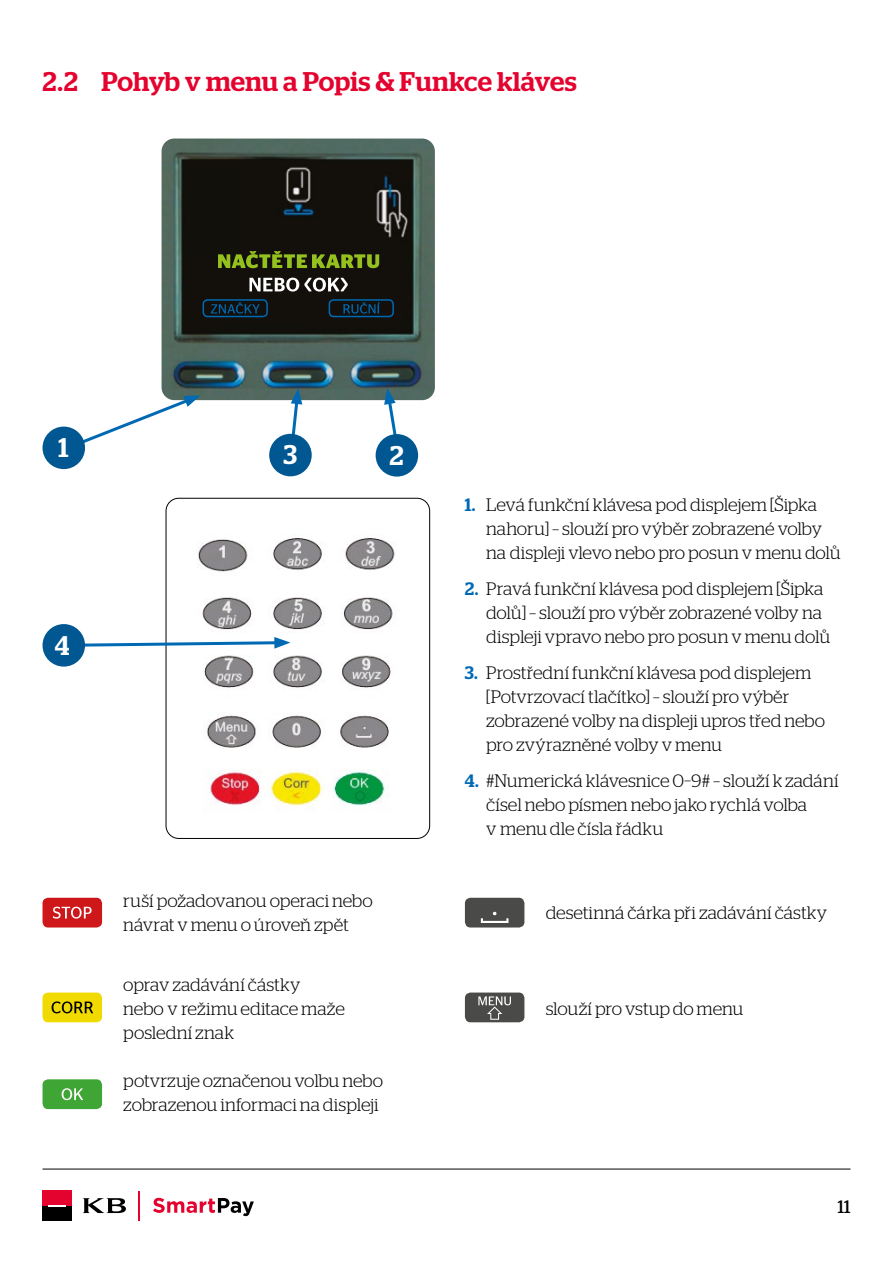
<style>
.page{position:relative;width:893px;height:1263px;background:#fff}
.page>*{position:absolute;margin:0;border:0;box-sizing:border-box;transform-origin:0 0}
.t1{font:500 27px "Stag";color:#e4032e}
.t2{font:500 27px "Stag";color:#fff}
.t3{font:300 18px/24px "Stag";letter-spacing:-.005em;color:#000}
.t4{font:18px "Stag";color:#000}
.s1{font-weight:500;color:#0069b4}
</style>
<div class="page">
<img style="left:162px;top:139px;width:273px;height:261px">
<div style="left:186px;top:168px;width:51px;height:90px;background:#12100b"></div>
<svg style="left:218px;top:251px;width:161px;height:17px;background:#526614"></svg>
<svg style="left:249px;top:278px;width:99px;height:14px"></svg>
<div style="left:203px;top:299px;width:65px;height:18px;border:2px solid #0069b4;border-radius:4px"></div>
<svg style="left:211px;top:302px;width:48px;height:12px"></svg>
<div style="left:329px;top:299px;width:65px;height:18px;border:2px solid #0069b4;border-radius:4px"></div>
<svg style="left:343px;top:302px;width:37px;height:12px"></svg>
<img style="left:198px;top:538px;width:197px;height:268px">
<div style="left:166px;top:498px;width:264px;height:341px;border:1px solid #000;border-radius:13px"></div>
<svg style="left:64px;top:395px;width:136px;height:48px"></svg>
<svg style="left:384px;top:388px;width:16px;height:50px"></svg>
<svg style="left:289px;top:388px;width:13px;height:49px"></svg>
<div style="left:43px;top:427px;width:42px;height:42px;background:#005792;border-radius:50%"></div>
<div style="left:376px;top:434px;width:42px;height:43px;background:#005792;border-radius:50%"></div>
<div style="left:269px;top:434px;width:43px;height:42px;background:#005792;border-radius:50%"></div>
<svg style="left:83px;top:637px;width:207px;height:12px"></svg>
<div style="left:43px;top:624px;width:42px;height:43px;background:#005792;border-radius:50%"></div>
<div style="left:43px;top:898px;width:59px;height:29px;background:#cd1719;border-radius:6px"></div>
<svg style="left:53px;top:907px;width:39px;height:11px"></svg>
<div style="left:43px;top:992px;width:59px;height:30px;background:#f0da00;border-radius:6px"></div>
<svg style="left:52px;top:1001px;width:41px;height:12px"></svg>
<div style="left:43px;top:1079px;width:59px;height:30px;background:#3fa535;border-radius:6px"></div>
<svg style="left:62px;top:1088px;width:21px;height:12px"></svg>
<div style="left:465px;top:898px;width:59px;height:29px;background:#4a4a49;border-radius:6px"></div>
<svg style="left:481px;top:912px;width:27px;height:11px"></svg>
<div style="left:465px;top:992px;width:59px;height:30px;background:#4a4a49;border-radius:6px"></div>
<svg style="left:478px;top:996px;width:33px;height:24px"></svg>
<svg style="left:83px;top:1198px;width:43px;height:15px"></svg>
<div style="left:43px;top:1191px;width:29px;height:15px;background:#e4032e"></div>
<div style="left:43px;top:1205px;width:29px;height:15px;background:#000"></div>
<svg style="left:49px;top:1205px;width:17px;height:2px"></svg>
<svg style="left:153px;top:1198px;width:101px;height:18px"></svg>
<hr style="left:138px;top:1191px;width:2px;height:29px;background:#e4032e">
<hr style="left:43px;top:1169px;width:807px;height:1px;background:#000">
<h1 class="t1" style="left:43px;top:65px;width:536px">2.2 Pohyb v menu a Popis &amp; Funkce kláves</h1>
<h1 class="t2" style="left:58px;top:432px;width:12px">1</h1>
<h1 class="t2" style="left:283px;top:439px;width:15px">3</h1>
<h1 class="t2" style="left:390px;top:439px;width:16px">2</h1>
<h1 class="t2" style="left:55px;top:629px;width:16px">4</h1>
<p class="t3" style="left:123px;top:888px;width:251px">ruší požadovanou operaci nebo návrat v menu o úroveň zpět</p>
<p class="t3" style="left:123px;top:972px;width:223px">oprav zadávání částky nebo v režimu editace maže poslední znak</p>
<p class="t3" style="left:123px;top:1068px;width:261px">potvrzuje označenou volbu nebo zobrazenou informaci na displeji</p>
<p class="t3" style="left:486px;top:492px;width:356px;text-indent:-21px"><span class="s1">1.</span> Levá funkční klávesa pod displejem [Šipka nahoru] – slouží pro výběr zobrazené volby na displeji vlevo nebo pro posun v menu dolů</p>
<p class="t3" style="left:486px;top:576px;width:346px;text-indent:-21px"><span class="s1">2.</span> Pravá funkční klávesa pod displejem [Šipka dolů] – slouží pro výběr zobrazené volby na displeji vpravo nebo pro posun v menu dolů</p>
<p class="t3" style="left:486px;top:660px;width:340px;text-indent:-21px"><span class="s1">3.</span> Prostřední funkční klávesa pod displejem [Potvrzovací tlačítko] – slouží pro výběr zobrazené volby na displeji upros třed nebo pro zvýrazněné volby v menu</p>
<p class="t3" style="left:486px;top:768px;width:354px;text-indent:-21px"><span class="s1">4.</span> #Numerická klávesnice 0–9# – slouží k zadání čísel nebo písmen nebo jako rychlá volba<br>v menu dle čísla řádku</p>
<p class="t3" style="left:546px;top:900px;width:283px">desetinná čárka při zadávání částky</p>
<p class="t3" style="left:546px;top:996px;width:199px">slouží pro vstup do menu</p>
<p class="t4" style="left:838px;top:1196px;width:14px">11</p>
</div>
